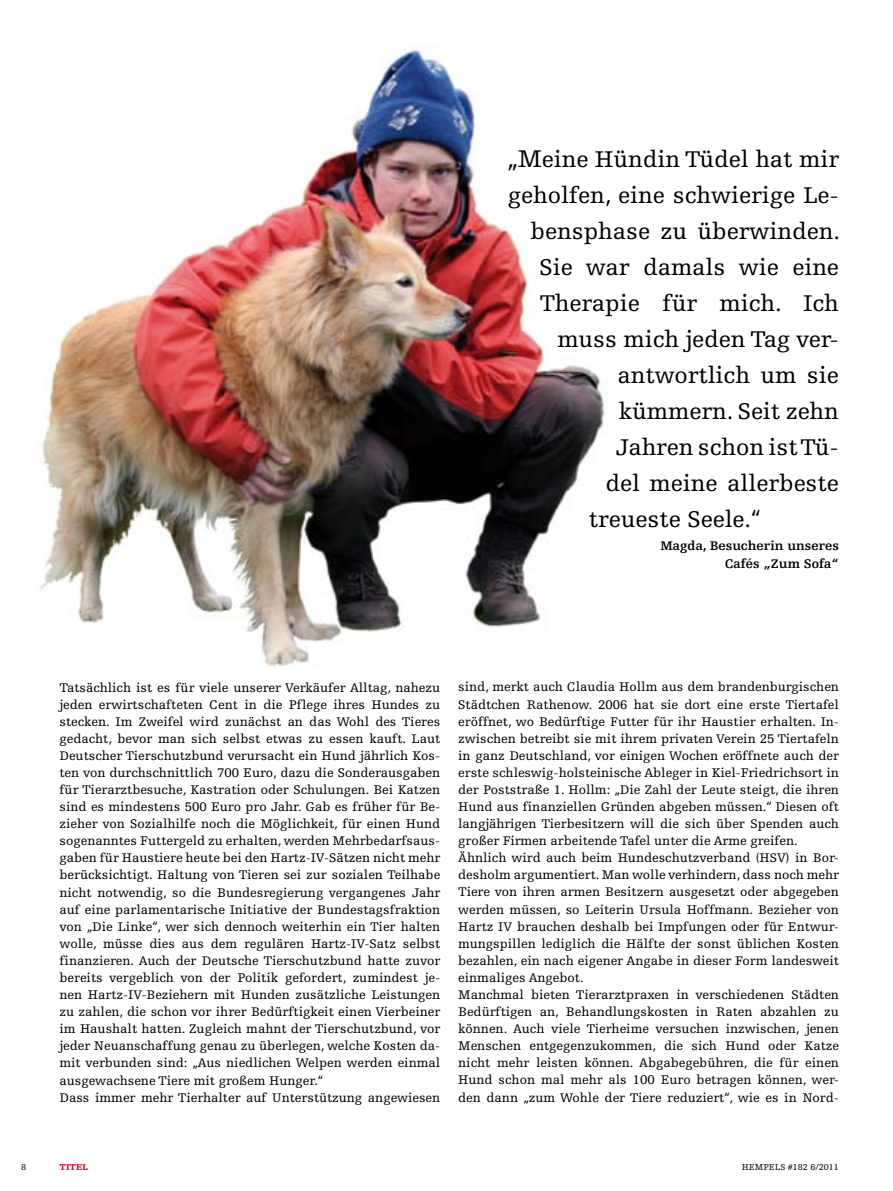
<style>
.page{position:relative;width:893px;height:1191px;background:#fff}
.page>*{position:absolute;margin:0;border:0;box-sizing:border-box;transform-origin:0 0}
.t1{font:24px "Hempels Egyptienne";color:#000}
.t2{font:13.2px/17.1px "Hempels Egyptienne";color:#000}
.t3{font:700 13.2px/18px "Hempels Egyptienne";color:#000;text-align:right}
.t4{font:9px "Hempels Egyptienne";color:#000}
.t5{font:900 9px "Hempels Egyptienne";color:#cd071e}
.s1{font-size:25.5px}
</style>
<div class="page">
<img style="left:40px;top:49px;width:568px;height:618px">
<h1 class="t1" style="left:508px;top:146px;width:333px"><span class="s1">„M</span>eine Hündin Tüdel hat mir</h1>
<h1 class="t1" style="left:508px;top:182px;width:333px">geholfen, eine schwierige Le-</h1>
<h1 class="t1" style="left:530px;top:218px;width:311px">bensphase zu überwinden.</h1>
<h1 class="t1" style="left:539px;top:254px;width:301px">Sie war damals wie eine</h1>
<h1 class="t1" style="left:539px;top:290px;width:301px">Therapie für mich. Ich</h1>
<h1 class="t1" style="left:557px;top:326px;width:283px">muss mich jeden Tag ver-</h1>
<h1 class="t1" style="left:617px;top:362px;width:223px">antwortlich um sie</h1>
<h1 class="t1" style="left:619px;top:398px;width:222px">kümmern. Seit zehn</h1>
<h1 class="t1" style="left:616px;top:434px;width:225px">Jahren schon ist Tü-</h1>
<h1 class="t1" style="left:605px;top:470px;width:235px">del meine allerbeste</h1>
<h1 class="t1" style="left:589px;top:506px;width:173px">treueste Seele.“</h1>
<p class="t3" style="left:660px;top:536px;width:180px">Magda, Besucherin unseres<br>Cafés „Zum Sofa“</p>
<p class="t2" style="left:60px;top:679px;width:382px">Tatsächlich ist es für viele unserer Verkäufer Alltag, nahezu jeden erwirtschafteten Cent in die Pflege ihres Hundes zu stecken. Im Zweifel wird zunächst an das Wohl des Tieres gedacht, bevor man sich selbst etwas zu essen kauft. Laut Deutscher Tierschutzbund verursacht ein Hund jährlich Kos&shy;ten von durchschnittlich 700 Euro, dazu die Sonderausgaben für Tierarztbesuche, Kastration oder Schulungen. Bei Katzen sind es mindestens 500 Euro pro Jahr. Gab es früher für Be&shy;zieher von Sozialhilfe noch die Möglichkeit, für einen Hund sogenanntes Futtergeld zu erhalten, werden Mehrbedarfsaus&shy;gaben für Haustiere heute bei den Hartz-IV-Sätzen nicht mehr berücksichtigt. Haltung von Tieren sei zur sozialen Teilhabe nicht notwendig, so die Bundesregierung vergangenes Jahr auf eine parlamentarische Initiative der Bundestagsfraktion von „Die Linke“, wer sich dennoch weiterhin ein Tier halten wolle, müsse dies aus dem regulären Hartz-IV-Satz selbst finanzieren. Auch der Deutsche Tierschutzbund hatte zuvor bereits vergeblich von der Politik gefordert, zumindest je&shy;nen Hartz-IV-Beziehern mit Hunden zusätzliche Leistungen zu zahlen, die schon vor ihrer Bedürftigkeit einen Vierbeiner im Haushalt hatten. Zugleich mahnt der Tierschutzbund, vor jeder Neuanschaffung genau zu überlegen, welche Kosten da&shy;mit verbunden sind: „Aus niedlichen Welpen werden einmal ausgewachsene Tiere mit großem Hunger.“<br>Dass immer mehr Tierhalter auf Unterstützung angewiesen</p>
<p class="t2" style="left:458px;top:678px;width:382px">sind, merkt auch Claudia Hollm aus dem brandenburgischen Städtchen Rathenow. 2006 hat sie dort eine erste Tiertafel eröffnet, wo Bedürftige Futter für ihr Haustier erhalten. In&shy;zwischen betreibt sie mit ihrem privaten Verein 25 Tiertafeln in ganz Deutschland, vor einigen Wochen eröffnete auch der erste schleswig-holsteinische Ableger in Kiel-Friedrichsort in der Poststraße 1. Hollm: „Die Zahl der Leute steigt, die ihren Hund aus finanziellen Gründen abgeben müssen.“ Diesen oft langjährigen Tierbesitzern will die sich über Spenden auch großer Firmen arbeitende Tafel unter die Arme greifen.<br>Ähnlich wird auch beim Hundeschutzverband (HSV) in Bor&shy;desholm argumentiert. Man wolle verhindern, dass noch mehr Tiere von ihren armen Besitzern ausgesetzt oder abgegeben werden müssen, so Leiterin Ursula Hoffmann. Bezieher von Hartz IV brauchen deshalb bei Impfungen oder für Entwur&shy;mungspillen lediglich die Hälfte der sonst üblichen Kosten bezahlen, ein nach eigener Angabe in dieser Form landesweit einmaliges Angebot.<br>Manchmal bieten Tierarztpraxen in verschiedenen Städten Bedürftigen an, Behandlungskosten in Raten abzahlen zu können. Auch viele Tierheime versuchen inzwischen, jenen Menschen entgegenzukommen, die sich Hund oder Katze nicht mehr leisten können. Abgabegebühren, die für einen Hund schon mal mehr als 100 Euro betragen können, wer&shy;den dann „zum Wohle der Tiere reduziert“, wie es in Nord-</p>
<p class="t4" style="left:21px;top:1161px;width:7px">8</p>
<p class="t4" style="left:742px;top:1161px;width:99px">HEMPELS #182 6/2011</p>
<p class="t5" style="left:60px;top:1161px;width:30px">Titel</p>
</div>
